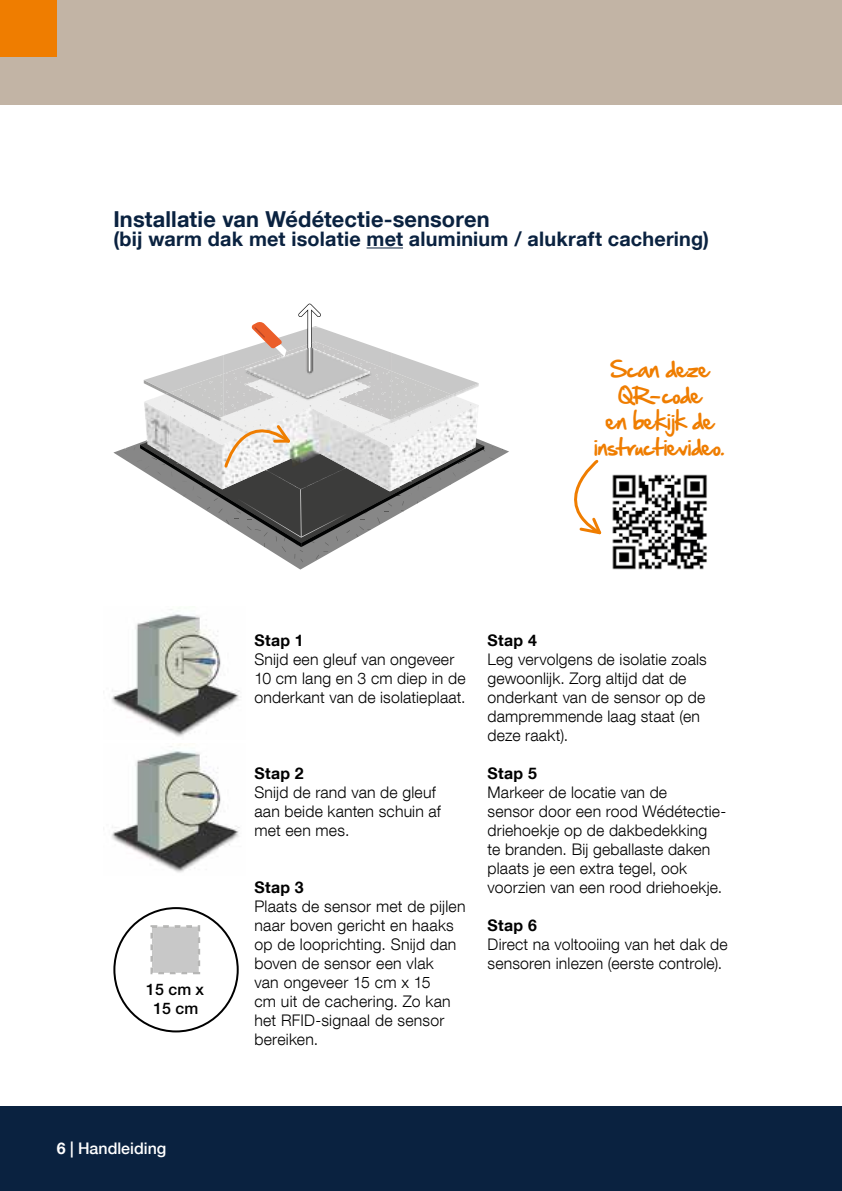
<style>
.page{position:relative;width:842px;height:1191px;background:#fff}
.page>*{position:absolute;margin:0;border:0;box-sizing:border-box;transform-origin:0 0}
.t1{font:700 22px "Helvetica Neue LT Com";letter-spacing:.005em;color:#0a2240}
.t2{font:700 20px "Helvetica Neue LT Com";letter-spacing:.01em;color:#0a2240}
.t3{font:20px/26px "Hand Of Sean";letter-spacing:.005em;color:#ef7d00;text-align:center}
.t4{font:300 16px/19px "Helvetica Neue LT Com";letter-spacing:.01em;color:#000}
.t5{font:700 16px "Helvetica Neue LT Com";letter-spacing:.02em;color:#000}
.t6{font:500 16px "Helvetica Neue LT Com";color:#fff}
.t7{font:500 16px/19.2px "Helvetica Neue LT Com";color:#000;text-align:center}
.s1{font-weight:700}
</style>
<div class="page">
<hr style="left:841px;top:105px;width:1px;height:1001px;background:#c2b4a5">
<div style="left:0;top:1106px;width:842px;height:85px;background:#0a2240"></div>
<div style="left:0;top:0;width:842px;height:105px;background:#c2b4a5"></div>
<div style="left:0;top:0;width:57px;height:57px;background:#ef7d00"></div>
<hr style="left:367px;top:247px;width:36px;height:1px;background:#0a2240">
<img style="left:112px;top:609px;width:128px;height:128px">
<img style="left:112px;top:744px;width:128px;height:129px">
<svg style="left:150px;top:925px;width:50px;height:49px"></svg>
<svg style="left:574px;top:459px;width:26px;height:76px"></svg>
<svg style="left:113px;top:441px;width:396px;height:128px"></svg>
<img style="left:125px;top:441px;width:15px;height:39px">
<svg style="left:140px;top:304px;width:344px;height:259px"></svg>
<img style="left:600px;top:474px;width:107px;height:96px">
<h1 class="t1" style="left:113px;top:206px;width:378px">Installatie van Wédétectie-sensoren</h1>
<p class="t2" style="left:113px;top:227px;width:597px">(bij warm dak met isolatie met aluminium / alukraft cachering)</p>
<p class="t3" style="left:594px;top:356px;width:133px">Scan deze<br>QR-code<br>en bekijk de instructievideo.</p>
<p class="t7" style="left:146px;top:979px;width:59px">15 cm x<br>15 cm</p>
<p class="t6" style="left:57px;top:1138px;width:111px"><span class="s1">6</span> | Handleiding</p>
<p class="t5" style="left:254px;top:630px;width:51px">Stap 1</p>
<p class="t4" style="left:254px;top:649px;width:213px">Snijd een gleuf van ongeveer<br>10 cm lang en 3 cm diep in de onderkant van de isolatieplaat.</p>
<p class="t5" style="left:254px;top:763px;width:51px">Stap 2</p>
<p class="t4" style="left:254px;top:782px;width:188px">Snijd de rand van de gleuf aan beide kanten schuin af met een mes.</p>
<p class="t5" style="left:254px;top:877px;width:51px">Stap 3</p>
<p class="t4" style="left:254px;top:896px;width:213px">Plaats de sensor met de pijlen naar boven gericht en haaks op de looprichting. Snijd dan boven de sensor een vlak<br>van ongeveer 15 cm x 15<br>cm uit de cachering. Zo kan het RFID-signaal de sensor bereiken.</p>
<p class="t5" style="left:488px;top:630px;width:51px">Stap 4</p>
<p class="t4" style="left:488px;top:649px;width:221px">Leg vervolgens de isolatie zoals gewoonlijk. Zorg altijd dat de onderkant van de sensor op de dampremmende laag staat (en deze raakt).</p>
<p class="t5" style="left:488px;top:763px;width:51px">Stap 5</p>
<p class="t4" style="left:488px;top:782px;width:240px">Markeer de locatie van de<br>sensor door een rood Wédétectie&shy;driehoekje op de dakbedekking<br>te branden. Bij geballaste daken plaats je een extra tegel, ook voorzien van een rood driehoekje.</p>
<p class="t5" style="left:488px;top:915px;width:51px">Stap 6</p>
<p class="t4" style="left:488px;top:934px;width:242px">Direct na voltooiing van het dak de sensoren inlezen (eerste controle).</p>
</div>
